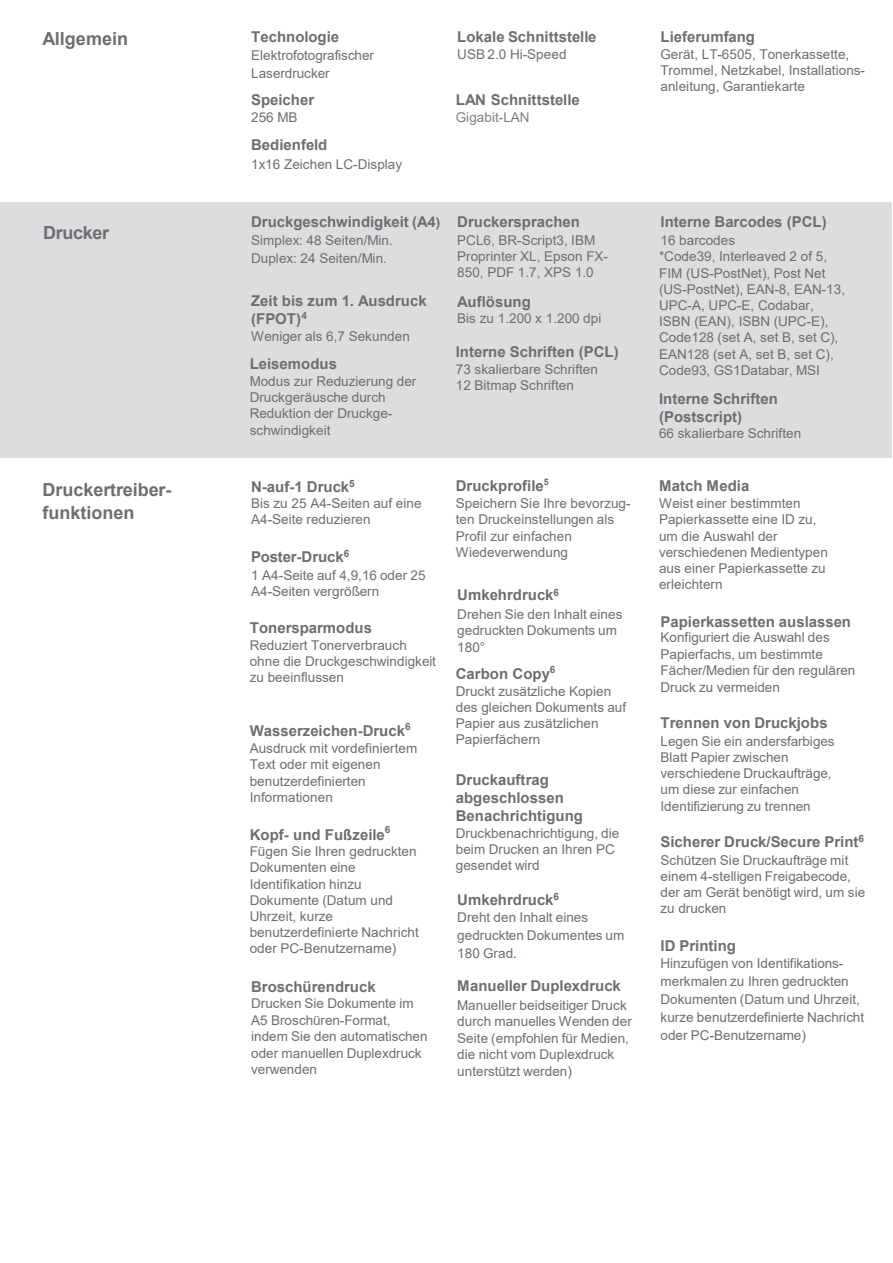
<style>
.page{position:relative;width:893px;height:1263px;background:#fff}
.page>*{position:absolute;margin:0;border:0;box-sizing:border-box;transform-origin:0 0}
.t1{font:700 18px/22.4px "Arial";letter-spacing:-.005em;color:#6d6e71}
.t2{font:700 15px/18px "Arial";color:#6d6e71}
.t3{font:13.5px/16.2px "Arial";letter-spacing:.005em;color:#6d6e71}
.t4{font:13.5px "Arial";letter-spacing:.005em;color:#7f7f7f}
.s1{font-size:13.5px}
.s2{color:#f00}
</style>
<div class="page">
<div style="left:0;top:202px;width:892px;height:256px;background:#dcddde"></div>
<h1 class="t1" style="left:42px;top:28px;width:87px">Allgemein</h1>
<p class="t2" style="left:251px;top:28px;width:90px">Technologie</p>
<p class="t3" style="left:251px;top:47px;width:124px;line-height:17.9px">Elektrofotografischer<br>Laserdrucker</p>
<p class="t2" style="left:251px;top:91px;width:65px">Speicher</p>
<p class="t3" style="left:251px;top:109px;width:48px">256 MB</p>
<p class="t2" style="left:251px;top:136px;width:78px">Bedienfeld</p>
<p class="t3" style="left:251px;top:156px;width:153px">1x16 Zeichen LC-Display</p>
<p class="t2" style="left:457px;top:28px;width:141px">Lokale Schnittstelle</p>
<p class="t3" style="left:457px;top:46px;width:111px">USB 2.0 Hi-Speed</p>
<p class="t2" style="left:456px;top:91px;width:126px">LAN Schnittstelle</p>
<p class="t4" style="left:456px;top:110px;width:75px">Gigabit-LAN</p>
<h1 class="t1" style="left:43px;top:222px;width:68px">Drucker</h1>
<h1 class="t1" style="left:42px;top:479px;width:131px">Druckertreiber&shy;funktionen</h1>
<p class="t2" style="left:251px;top:213px;width:191px">Druckgeschwindigkeit (A4<span class="s1">)</span></p>
<p class="t3" style="left:251px;top:231px;width:143px;line-height:17.9px">Simplex: 48 Seiten/Min.<br>Duplex: 24 Seiten/Min.</p>
<p class="t2" style="left:251px;top:292px;width:177px">Zeit bis zum 1. Ausdruck (FPOT)<sup>4</sup></p>
<p class="t3" style="left:251px;top:328px;width:160px">Weniger als 6,7 Sekunden</p>
<p class="t2" style="left:250px;top:355px;width:89px">Leisemodus</p>
<p class="t3" style="left:250px;top:373px;width:168px">Modus zur Reduzierung der<br>Druckgeräusche durch<br>Reduktion der Druckge&shy;schwindigkeit</p>
<p class="t2" style="left:457px;top:213px;width:124px">Druckersprachen</p>
<p class="t3" style="left:457px;top:232px;width:152px">PCL6, BR-Script3, IBM<br>Proprinter XL, Epson FX-<br>850, PDF 1.7, XPS 1.0</p>
<p class="t2" style="left:457px;top:292px;width:75px">Auflösung</p>
<p class="t3" style="left:457px;top:310px;width:146px">Bis zu 1.200 x 1.200 dpi</p>
<p class="t2" style="left:456px;top:343px;width:164px">Interne Schriften (PCL)</p>
<p class="t3" style="left:456px;top:361px;width:144px">73 skalierbare Schriften<br>12 Bitmap Schriften</p>
<p class="t2" style="left:251px;top:478px;width:105px">N-auf-1 Druck<sup>5</sup></p>
<p class="t3" style="left:251px;top:495px;width:172px">Bis zu 25 A4-Seiten auf eine<br>A4-Seite reduzieren</p>
<p class="t2" style="left:251px;top:548px;width:100px">Poster-Druck<sup>6</sup></p>
<p class="t3" style="left:251px;top:567px;width:176px">1 A4-Seite auf 4,9,16 oder 25<br>A4-Seiten vergrößern</p>
<p class="t2" style="left:250px;top:619px;width:124px">Tonersparmodus</p>
<p class="t3" style="left:250px;top:637px;width:188px">Reduziert Tonerverbrauch ohne die Druckgeschwindigkeit zu beeinflussen</p>
<p class="t2" style="left:250px;top:722px;width:162px">Wasserzeichen-Druck<sup>6</sup></p>
<p class="t3" style="left:250px;top:740px;width:169px">Ausdruck mit vordefiniertem<br>Text oder mit eigenen benutzerdefinierten<br>Informationen</p>
<p class="t2" style="left:250px;top:825px;width:142px">Kopf- und Fußzeile<sup>6</sup></p>
<p class="t3" style="left:250px;top:843px;width:171px">Fügen Sie Ihren gedruckten<br>Dokumenten eine<br>Identifikation hinzu<br>Dokumente (Datum und<br>Uhrzeit, kurze benutzerdefinierte Nachricht oder PC-Benutzername)</p>
<p class="t2" style="left:251px;top:978px;width:126px">Broschürendruck</p>
<p class="t3" style="left:251px;top:995px;width:178px">Drucken Sie Dokumente im<br>A5 Broschüren-Format, indem Sie den automatischen oder manuellen Duplexdruck verwenden</p>
<p class="t2" style="left:456px;top:477px;width:95px">Druckprofile<sup>5</sup></p>
<p class="t3" style="left:456px;top:495px;width:176px">Speichern Sie Ihre bevorzug&shy;ten Druckeinstellungen als<br>Profil zur einfachen<br>Wiedeverwendung</p>
<p class="t2" style="left:457px;top:586px;width:103px">Umkehrdruck<sup>6</sup></p>
<p class="t3" style="left:457px;top:606px;width:167px">Drehen Sie den Inhalt eines gedruckten Dokuments um<br>180°</p>
<p class="t2" style="left:456px;top:665px;width:101px">Carbon Copy<sup>6</sup></p>
<p class="t3" style="left:456px;top:683px;width:172px">Druckt zusätzliche Kopien des gleichen Dokuments auf<br>Papier aus zusätzlichen<br>Papierfächern</p>
<p class="t2" style="left:456px;top:771px;width:129px">Druckauftrag abgeschlossen<br>Benachrichtigung</p>
<p class="t3" style="left:456px;top:825px;width:165px">Druckbenachrichtigung, die beim Drucken an Ihren PC gesendet wird</p>
<p class="t2" style="left:457px;top:891px;width:103px">Umkehrdruck<sup>6</sup></p>
<p class="t3" style="left:457px;top:908px;width:169px;line-height:18px">Dreht den Inhalt eines gedruckten Dokumentes um<br>180 Grad<span class="s2">.</span></p>
<p class="t2" style="left:457px;top:977px;width:165px">Manueller Duplexdruck</p>
<p class="t3" style="left:457px;top:997px;width:176px">Manueller beidseitiger Druck durch manuelles Wenden der<br>Seite (empfohlen für Medien, die nicht vom Duplexdruck unterstützt werden)</p>
<p class="t2" style="left:660px;top:28px;width:96px">Lieferumfang</p>
<p class="t3" style="left:660px;top:46px;width:206px">Gerät, LT-6505, Tonerkassette,<br>Trommel, Netzkabel, Installations&shy;anleitung, Garantiekarte</p>
<p class="t2" style="left:660px;top:213px;width:168px">Interne Barcodes (PCL)</p>
<p class="t3" style="left:659px;top:232px;width:188px">16 barcodes<br>*Code39, Interleaved 2 of 5,<br>FIM (US-PostNet), Post Net (US-PostNet), EAN-8, EAN-13,<br>UPC-A, UPC-E, Codabar,<br>ISBN (EAN), ISBN (UPC-E),<br>Code128 (set A, set B, set C),<br>EAN128 (set A, set B, set C),<br>Code93, GS1Databar, MSI</p>
<p class="t2" style="left:659px;top:389px;width:120px">Interne Schriften (Postscript)</p>
<p class="t3" style="left:659px;top:425px;width:144px">66 skalierbare Schriften</p>
<p class="t2" style="left:659px;top:477px;width:92px">Match Media</p>
<p class="t3" style="left:659px;top:495px;width:170px">Weist einer bestimmten<br>Papierkassette eine ID zu, um die Auswahl der verschiedenen Medientypen aus einer Papierkassette zu erleichtern</p>
<p class="t2" style="left:660px;top:612px;width:192px">Papierkassetten auslassen</p>
<p class="t3" style="left:660px;top:630px;width:196px">Konfiguriert die Auswahl des<br>Papierfachs, um bestimmte<br>Fächer/Medien für den regulären<br>Druck zu vermeiden</p>
<p class="t2" style="left:660px;top:714px;width:169px">Trennen von Druckjobs</p>
<p class="t3" style="left:660px;top:733px;width:175px">Legen Sie ein andersfarbiges<br>Blatt Papier zwischen verschiedene Druckaufträge, um diese zur einfachen<br>Identifizierung zu trennen</p>
<p class="t2" style="left:660px;top:832px;width:205px">Sicherer Druck/Secure Print<sup>6</sup></p>
<p class="t3" style="left:660px;top:852px;width:206px">Schützen Sie Druckaufträge mit einem 4-stelligen Freigabecode, der am Gerät benötigt wird, um sie zu drucken</p>
<p class="t2" style="left:660px;top:937px;width:77px">ID Printing</p>
<p class="t3" style="left:660px;top:954px;width:205px;line-height:18px">Hinzufügen von Identifikations&shy;merkmalen zu Ihren gedruckten<br>Dokumenten (Datum und Uhrzeit, kurze benutzerdefinierte Nachricht oder PC-Benutzername)</p>
</div>
